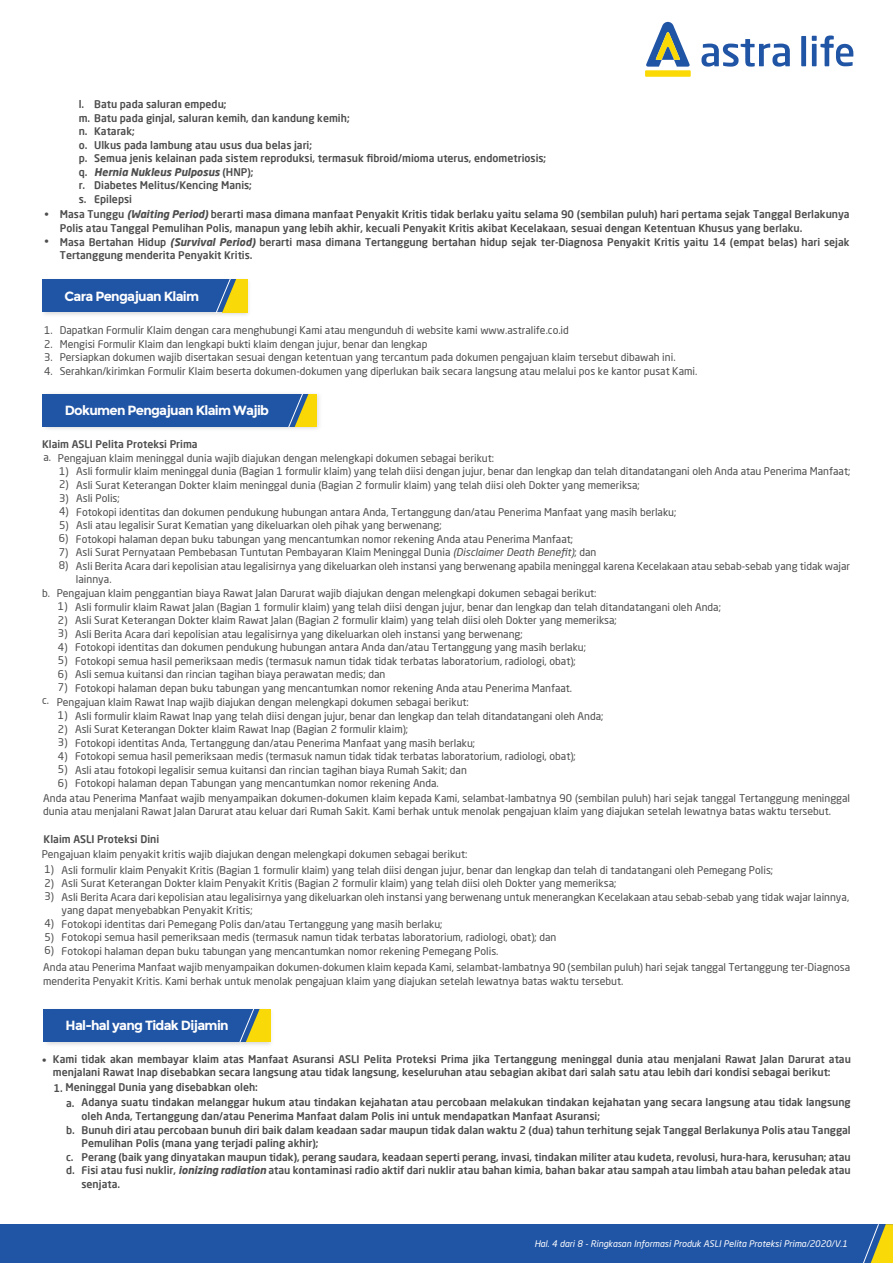
<style>
.page{position:relative;width:893px;height:1263px;background:#fff}
.page>*{position:absolute;margin:0;border:0;box-sizing:border-box;transform-origin:0 0}
.t1{font:700 13.35px "Montserrat";letter-spacing:-.055em;color:#fff}
.t2{font:10.5px/13.5px "Neo Sans Pro";color:#4d4d4e}
.t3{font:500 10.5px/13.5px "Neo Sans Pro";color:#4d4d4e}
.t4{font:italic 700 10.5px "Neo Sans Pro";color:#4d4d4e}
.t5{font:italic 9px "Neo Sans Pro";color:#fff}
.s1{font-weight:500;font-style:normal}
.s2{font-weight:700;font-style:italic}
.s3{font-style:italic}
</style>
<div class="page">
<div style="left:0;top:1224px;width:893px;height:39px;background:#2054a5"></div>
<svg style="left:863px;top:1224px;width:30px;height:39px"></svg>
<div style="left:645px;top:70px;width:46px;height:7px;background:#fbd905"></div>
<svg style="left:646px;top:22px;width:44px;height:45px"></svg>
<svg style="left:701px;top:39px;width:89px;height:28px"></svg>
<svg style="left:801px;top:36px;width:5px;height:30px"></svg>
<svg style="left:812px;top:35px;width:41px;height:31px"></svg>
<img style="left:42px;top:279px;width:207px;height:36px">
<div style="left:43px;top:280px;width:204px;height:32px;background:#2054a5"></div>
<svg style="left:216px;top:280px;width:31px;height:32px"></svg>
<img style="left:42px;top:394px;width:277px;height:35px">
<div style="left:43px;top:394px;width:274px;height:33px;background:#2054a5"></div>
<svg style="left:288px;top:394px;width:29px;height:33px"></svg>
<img style="left:44px;top:1009px;width:227px;height:36px">
<div style="left:44px;top:1010px;width:227px;height:32px;background:#2054a5"></div>
<svg style="left:239px;top:1010px;width:32px;height:32px"></svg>
<p class="t2" style="left:44px;top:208px;width:6px">•</p>
<p class="t2" style="left:44px;top:235px;width:6px">•</p>
<p class="t3" style="left:94px;top:97px;width:134px">Batu pada saluran empedu;</p>
<p class="t3" style="left:79px;top:111px;width:273px">m. Batu pada ginjal, saluran kemih, dan kandung kemih;</p>
<p class="t3" style="left:94px;top:124px;width:42px">Katarak;</p>
<p class="t3" style="left:94px;top:138px;width:219px">Ulkus pada lambung atau usus dua belas jari;</p>
<p class="t3" style="left:94px;top:151px;width:454px">Semua jenis kelainan pada sistem reproduksi, termasuk fibroid/mioma uterus, endometriosis;</p>
<p class="t4" style="left:94px;top:165px;width:161px">Hernia Nukleus Pulposus <span class="s1">(HNP);</span></p>
<p class="t3" style="left:94px;top:178px;width:159px">Diabetes Melitus/Kencing Manis;</p>
<p class="t3" style="left:94px;top:192px;width:39px">Epilepsi</p>
<p class="t3" style="left:79px;top:97px;width:7px">l.</p>
<p class="t3" style="left:79px;top:124px;width:10px">n. o. p. q. r. s.</p>
<p class="t3" style="left:60px;top:208px;width:791px">Masa Tunggu <span class="s2">(Waiting Period)</span> berarti masa dimana manfaat Penyakit Kritis tidak berlaku yaitu selama 90 (sembilan puluh) hari pertama sejak Tanggal Berlakunya Polis atau Tanggal Pemulihan Polis, manapun yang lebih akhir, kecuali Penyakit Kritis akibat Kecelakaan, sesuai dengan Ketentuan Khusus yang berlaku.<br>Masa Bertahan Hidup <span class="s2">(Survival Period)</span> berarti masa dimana Tertanggung bertahan hidup sejak ter-Diagnosa Penyakit Kritis yaitu 14 (empat belas) hari sejak Tertanggung menderita Penyakit Kritis.</p>
<p class="t1" style="left:65px;top:288px;width:136px">Cara Pengajuan Klaim</p>
<p class="t2" style="left:44px;top:323px;width:10px;text-align:justify">1.<br>2.<br>3.<br>4.</p>
<p class="t2" style="left:60px;top:323px;width:639px">Dapatkan Formulir Klaim dengan cara menghubungi Kami atau mengunduh di website kami www.astralife.co.id<br>Mengisi Formulir Klaim dan lengkapi bukti klaim dengan jujur, benar dan lengkap<br>Persiapkan dokumen wajib disertakan sesuai dengan ketentuan yang tercantum pada dokumen pengajuan klaim tersebut dibawah ini.<br>Serahkan/kirimkan Formulir Klaim beserta dokumen-dokumen yang diperlukan baik secara langsung atau melalui pos ke kantor pusat Kami.</p>
<p class="t1" style="left:65px;top:402px;width:206px">Dokumen Pengajuan Klaim Wajib</p>
<p class="t3" style="left:42px;top:437px;width:157px">Klaim ASLI Pelita Proteksi Prima</p>
<p class="t2" style="left:43px;top:451px;width:452px">a. Pengajuan klaim meninggal dunia wajib diajukan dengan melengkapi dokumen sebagai berikut:</p>
<p class="t2" style="left:59px;top:464px;width:11px;text-align:justify">1)<br>2)<br>3)<br>4)<br>5)</p>
<p class="t2" style="left:76px;top:464px;width:776px">Asli formulir klaim meninggal dunia (Bagian 1 formulir klaim) yang telah diisi dengan jujur, benar dan lengkap dan telah ditandatangani oleh Anda atau Penerima Manfaat; Asli Surat Keterangan Dokter klaim meninggal dunia (Bagian 2 formulir klaim) yang telah diisi oleh Dokter yang memeriksa;<br>Asli Polis;<br>Fotokopi identitas dan dokumen pendukung hubungan antara Anda, Tertanggung dan/atau Penerima Manfaat yang masih berlaku;<br>Asli atau legalisir Surat Kematian yang dikeluarkan oleh pihak yang berwenang;</p>
<p class="t2" style="left:59px;top:532px;width:11px;text-align:justify">6)<br>7)<br>8)</p>
<p class="t2" style="left:76px;top:532px;width:776px">Fotokopi halaman depan buku tabungan yang mencantumkan nomor rekening Anda atau Penerima Manfaat;<br>Asli Surat Pernyataan Pembebasan Tuntutan Pembayaran Klaim Meninggal Dunia <span class="s3">(Disclaimer Death Benefit)</span>; dan<br>Asli Berita Acara dari kepolisian atau legalisirnya yang dikeluarkan oleh instansi yang berwenang apabila meninggal karena Kecelakaan atau sebab-sebab yang tidak wajar lainnya.</p>
<p class="t2" style="left:42px;top:586px;width:556px">b. Pengajuan klaim penggantian biaya Rawat Jalan Darurat wajib diajukan dengan melengkapi dokumen sebagai berikut:</p>
<p class="t2" style="left:42px;top:694px;width:8px">c.</p>
<p class="t2" style="left:58px;top:599px;width:11px;text-align:justify">1)<br>2)<br>3)<br>4)<br>5)<br>6)<br>7)</p>
<p class="t2" style="left:75px;top:600px;width:647px">Asli formulir klaim Rawat Jalan (Bagian 1 formulir klaim) yang telah diisi dengan jujur, benar dan lengkap dan telah ditandatangani oleh Anda; Asli Surat Keterangan Dokter klaim Rawat Jalan (Bagian 2 formulir klaim) yang telah diisi oleh Dokter yang memeriksa;<br>Asli Berita Acara dari kepolisian atau legalisirnya yang dikeluarkan oleh instansi yang berwenang;<br>Fotokopi identitas dan dokumen pendukung hubungan antara Anda dan/atau Tertanggung yang masih berlaku;<br>Fotokopi semua hasil pemeriksaan medis (termasuk namun tidak tidak terbatas laboratorium, radiologi, obat);<br>Asli semua kuitansi dan rincian tagihan biaya perawatan medis; dan<br>Fotokopi halaman depan buku tabungan yang mencantumkan nomor rekening Anda atau Penerima Manfaat.</p>
<p class="t2" style="left:57px;top:695px;width:414px">Pengajuan klaim Rawat Inap wajib diajukan dengan melengkapi dokumen sebagai berikut:</p>
<p class="t2" style="left:58px;top:708px;width:11px;text-align:justify">1)<br>2)<br>3)<br>4)<br>5)<br>6)</p>
<p class="t2" style="left:75px;top:709px;width:530px">Asli formulir klaim Rawat Inap yang telah diisi dengan jujur, benar dan lengkap dan telah ditandatangani oleh Anda; Asli Surat Keterangan Dokter klaim Rawat Inap (Bagian 2 formulir klaim);<br>Fotokopi identitas Anda, Tertanggung dan/atau Penerima Manfaat yang masih berlaku;<br>Fotokopi semua hasil pemeriksaan medis (termasuk namun tidak tidak terbatas laboratorium, radiologi, obat);<br>Asli atau fotokopi legalisir semua kuitansi dan rincian tagihan biaya Rumah Sakit; dan<br>Fotokopi halaman depan Tabungan yang mencantumkan nomor rekening Anda.</p>
<p class="t2" style="left:43px;top:791px;width:808px">Anda atau Penerima Manfaat wajib menyampaikan dokumen-dokumen klaim kepada Kami, selambat-lambatnya 90 (sembilan puluh) hari sejak tanggal Tertanggung meninggal dunia atau menjalani Rawat Jalan Darurat atau keluar dari Rumah Sakit. Kami berhak untuk menolak pengajuan klaim yang diajukan setelah lewatnya batas waktu tersebut.</p>
<p class="t3" style="left:44px;top:832px;width:117px">Klaim ASLI Proteksi Dini</p>
<p class="t2" style="left:42px;top:847px;width:427px">Pengajuan klaim penyakit kritis wajib diajukan dengan melengkapi dokumen sebagai berikut:</p>
<p class="t2" style="left:45px;top:862px;width:11px;text-align:justify">1)<br>2)<br>3)</p>
<p class="t2" style="left:45px;top:916px;width:11px;text-align:justify">4)<br>5)<br>6)</p>
<p class="t2" style="left:62px;top:863px;width:789px">Asli formulir klaim Penyakit Kritis (Bagian 1 formulir klaim) yang telah diisi dengan jujur, benar dan lengkap dan telah di tandatangani oleh Pemegang Polis;<br>Asli Surat Keterangan Dokter klaim Penyakit Kritis (Bagian 2 formulir klaim) yang telah diisi oleh Dokter yang memeriksa;<br>Asli Berita Acara dari kepolisian atau legalisirnya yang dikeluarkan oleh instansi yang berwenang untuk menerangkan Kecelakaan atau sebab-sebab yang tidak wajar lainnya, yang dapat menyebabkan Penyakit Kritis;<br>Fotokopi identitas dari Pemegang Polis dan/atau Tertanggung yang masih berlaku;<br>Fotokopi semua hasil pemeriksaan medis (termasuk namun tidak terbatas laboratorium, radiologi, obat); dan<br>Fotokopi halaman depan buku tabungan yang mencantumkan nomor rekening Pemegang Polis.</p>
<p class="t2" style="left:43px;top:960px;width:808px">Anda atau Penerima Manfaat wajib menyampaikan dokumen-dokumen klaim kepada Kami, selambat-lambatnya 90 (sembilan puluh) hari sejak tanggal Tertanggung ter-Diagnosa menderita Penyakit Kritis. Kami berhak untuk menolak pengajuan klaim yang diajukan setelah lewatnya batas waktu tersebut.</p>
<p class="t1" style="left:66px;top:1018px;width:165px">Hal-hal yang Tidak Dijamin</p>
<p class="t3" style="left:53px;top:1052px;width:799px">Kami tidak akan membayar klaim atas Manfaat Asuransi ASLI Pelita Proteksi Prima jika Tertanggung meninggal dunia atau menjalani Rawat Jalan Darurat atau menjalani Rawat Inap disebabkan secara langsung atau tidak langsung, keseluruhan atau sebagian akibat dari salah satu atau lebih dari kondisi sebagai berikut:</p>
<p class="t3" style="left:81px;top:1095px;width:771px">Adanya suatu tindakan melanggar hukum atau tindakan kejahatan atau percobaan melakukan tindakan kejahatan yang secara langsung atau tidak langsung oleh Anda, Tertanggung dan/atau Penerima Manfaat dalam Polis ini untuk mendapatkan Manfaat Asuransi;<br>Bunuh diri atau percobaan bunuh diri baik dalam keadaan sadar maupun tidak dalan waktu 2 (dua) tahun terhitung sejak Tanggal Berlakunya Polis atau Tanggal Pemulihan Polis (mana yang terjadi paling akhir);<br>Perang (baik yang dinyatakan maupun tidak), perang saudara, keadaan seperti perang, invasi, tindakan militer atau kudeta, revolusi, hura-hara, kerusuhan; atau Fisi atau fusi nuklir, <span class="s2">ionizing radiation</span> atau kontaminasi radio aktif dari nuklir atau bahan kimia, bahan bakar atau sampah atau limbah atau bahan peledak atau senjata.</p>
<p class="t2" style="left:42px;top:1053px;width:6px">•</p>
<p class="t3" style="left:53px;top:1080px;width:206px">1. Meninggal Dunia yang disebabkan oleh:</p>
<p class="t3" style="left:66px;top:1095px;width:10px">a.</p>
<p class="t3" style="left:66px;top:1122px;width:10px">b.</p>
<p class="t3" style="left:66px;top:1149px;width:10px">c. d.</p>
<p class="t5" style="left:534px;top:1238px;width:315px">Hal. 4 dari 8 - Ringkasan Informasi Produk ASLI Pelita Proteksi Prima/2020/V.1</p>
</div>
